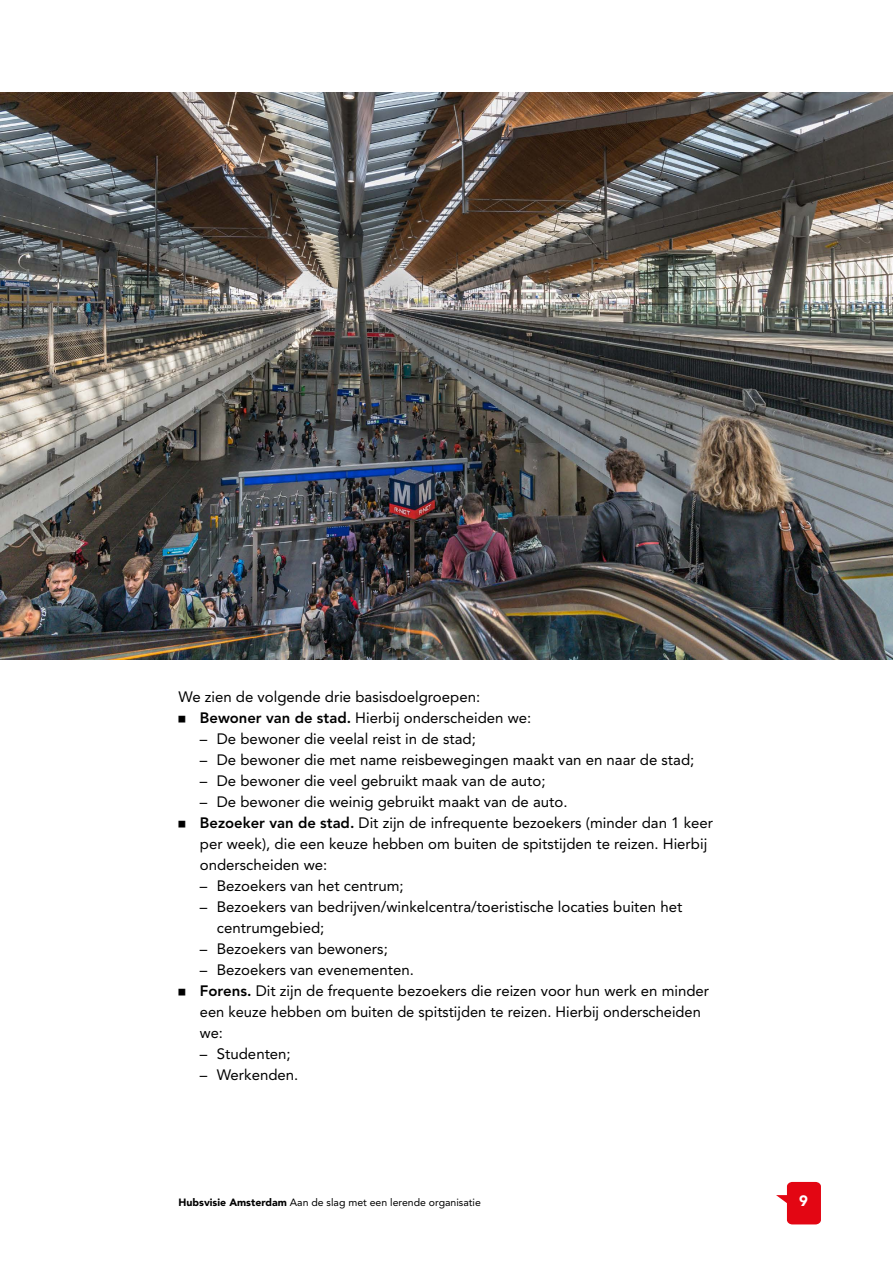
<style>
.page{position:relative;width:893px;height:1263px;background:#fff}
.page>*{position:absolute;margin:0;border:0;box-sizing:border-box;transform-origin:0 0}
.plat{font:15px/21px "Avenir LT Std";color:#000}
.t1{font:900 15px "Avenir LT Std";color:#fff}
.t2{font:10.5px "Avenir LT Std";color:#000}
.s1{font-family:"ASD Formfont"}
.s2{font-weight:800}
.s3{font-weight:900}
</style>
<div class="page">
<svg style="left:776px;top:1182px;width:45px;height:42px"></svg>
<img style="left:0;top:93px;width:893px;height:567px">
<p class="plat" style="left:179px;top:686px;width:303px">We zien de volgende drie basisdoelgroepen:</p>
<p class="plat" style="left:179px;top:707px;width:354px"><span class="s1">•</span> <span class="s2">Bewoner van de stad.</span> Hierbij onderscheiden we:</p>
<p class="plat" style="left:200px;top:728px;width:277px">– De bewoner die veelal reist in de stad;</p>
<p class="plat" style="left:200px;top:749px;width:496px">– De bewoner die met name reisbewegingen maakt van en naar de stad;</p>
<p class="plat" style="left:200px;top:770px;width:347px">– De bewoner die veel gebruikt maak van de auto;</p>
<p class="plat" style="left:200px;top:791px;width:369px">– De bewoner die weinig gebruikt maakt van de auto.</p>
<p class="plat" style="left:200px;top:812px;width:515px;text-indent:-21px"><span class="s1">•</span> <span class="s2">Bezoeker van de stad.</span> Dit zijn de infrequente bezoekers (minder dan 1 keer per week), die een keuze hebben om buiten de spitstijden te reizen. Hierbij onderscheiden we:</p>
<p class="plat" style="left:200px;top:875px;width:205px">– Bezoekers van het centrum;</p>
<p class="plat" style="left:217px;top:896px;width:467px;text-indent:-17px">– Bezoekers van bedrijven/winkelcentra/toeristische locaties buiten het centrumgebied;</p>
<p class="plat" style="left:200px;top:938px;width:189px">– Bezoekers van bewoners;</p>
<p class="plat" style="left:200px;top:959px;width:216px">– Bezoekers van evenementen.</p>
<p class="plat" style="left:200px;top:980px;width:511px;text-indent:-21px"><span class="s1">•</span> <span class="s2">Forens.</span> Dit zijn de frequente bezoekers die reizen voor hun werk en minder een keuze hebben om buiten de spitstijden te reizen. Hierbij onderscheiden we:</p>
<p class="plat" style="left:200px;top:1043px;width:92px">– Studenten;</p>
<p class="plat" style="left:200px;top:1064px;width:100px">– Werkenden.</p>
<p class="t2" style="left:179px;top:1196px;width:304px"><span class="s3">Hubsvisie Amsterdam</span> Aan de slag met een lerende organisatie</p>
<p class="t1" style="left:799px;top:1191px;width:10px">9</p>
</div>
